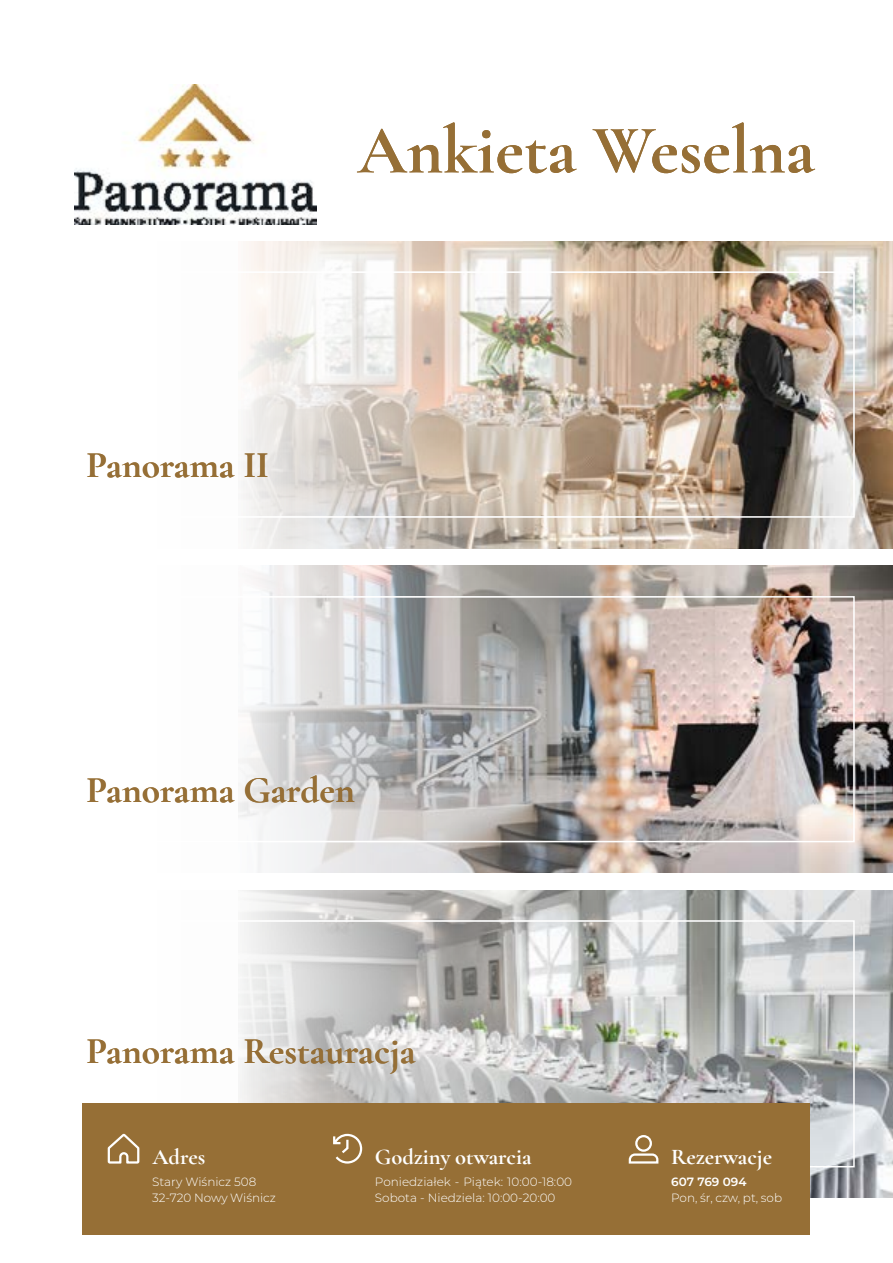
<style>
.page{position:relative;width:893px;height:1263px;background:#fff}
.page>*{position:absolute;margin:0;border:0;box-sizing:border-box;transform-origin:0 0}
.t1{font:700 69px "Cormorant Garamond";color:#966f36}
.t2{font:700 37.5px "Cormorant Garamond";color:#966f36}
.t3{font:700 22.5px "Cormorant Garamond";color:#fff}
.t4{font:300 12px/16.5px "Montserrat";color:#fff}
.t5{font:600 12px "Montserrat";color:#fff}
</style>
<div class="page">
<img style="left:75px;top:85px;width:242px;height:139px">
<img style="left:243px;top:241px;width:650px;height:307px">
<img style="left:238px;top:566px;width:655px;height:307px">
<svg style="left:238px;top:890px;width:655px;height:307px;background:#c2c4c3"></svg>
<div style="left:21px;top:920px;width:834px;height:247px;border:2px solid #fff"></div>
<div style="left:83px;top:1103px;width:727px;height:132px;background:#966f36"></div>
<svg style="left:107px;top:1133px;width:33px;height:31px"></svg>
<svg style="left:628px;top:1135px;width:31px;height:29px"></svg>
<svg style="left:333px;top:1133px;width:30px;height:31px"></svg>
<div style="left:21px;top:271px;width:834px;height:247px;border:2px solid #fff"></div>
<div style="left:21px;top:596px;width:834px;height:246px;border:2px solid #fff"></div>
<h1 class="t1" style="left:357px;top:108px;width:459px">Ankieta Weselna</h1>
<h2 class="t2" style="left:87px;top:442px;width:184px">Panorama II</h2>
<h2 class="t2" style="left:87px;top:767px;width:270px">Panorama Garden</h2>
<h2 class="t2" style="left:87px;top:1027px;width:331px">Panorama Restauracja</h2>
<h3 class="t3" style="left:153px;top:1142px;width:54px">Adres</h3>
<h3 class="t3" style="left:375px;top:1142px;width:158px">Godziny otwarcia</h3>
<h3 class="t3" style="left:671px;top:1142px;width:103px">Rezerwacje</h3>
<p class="t4" style="left:152px;top:1173px;width:125px">Stary Wiśnicz 508<br>32-720 Nowy Wiśnicz</p>
<p class="t4" style="left:375px;top:1173px;width:199px">Poniedziałek - Piątek: 10:00-18:00<br>Sobota - Niedziela: 10:00-20:00</p>
<p class="t5" style="left:671px;top:1173px;width:77px">607 769 094</p>
<p class="t4" style="left:671px;top:1189px;width:112px">Pon, śr, czw, pt, sob</p>
</div>
